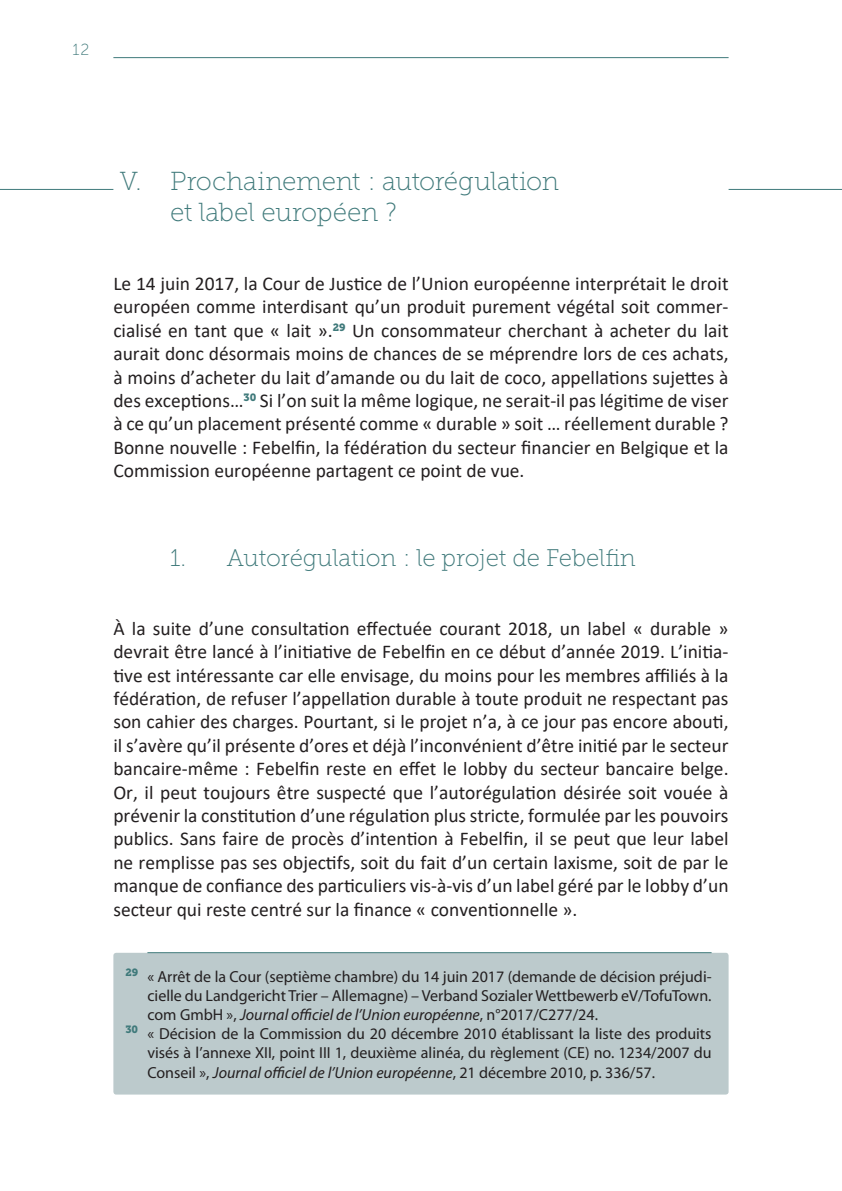
<style>
.page{position:relative;width:842px;height:1191px;background:#fff}
.page>*{position:absolute;margin:0;border:0;box-sizing:border-box;transform-origin:0 0}
.t1{font:26px/31.2px "Museo Slab 100";letter-spacing:-.01em;color:#407a7b}
.t2{font:24px "Museo Slab 100";color:#407a7b}
.t3{font:19.6px/23.4px "Calibri";color:#231f20;text-align:justify}
.t4{font:16px "Myriad Pro";color:#231f20}
.t5{font:italic 16px "Myriad Pro";color:#231f20}
.t6{font:16px "Museo Sans 100";color:#407a7b}
.s1{font-style:normal}
.s2{font-style:italic}
</style>
<div class="page">
<hr style="left:113px;top:57px;width:616px;height:1px;background:#407a7b">
<div style="left:113px;top:952px;width:616px;height:142px;background:#bccacc;border-radius:3px"></div>
<hr style="left:0;top:189px;width:842px;height:1px;background:#407a7b">
<div style="left:113px;top:187px;width:616px;height:8px;background:#fff"></div>
<hr style="left:147px;top:952px;width:564px;height:1px;background:#407a7b">
<p class="t6" style="left:73px;top:41px;width:18px">12</p>
<h1 class="t1" style="left:170px;top:166px;width:390px;text-indent:-50px">V. Prochainement : autorégulation et label européen ?</h1>
<p class="t3" style="left:113px;top:271px;width:617px">Le 14 juin 2017, la Cour de Justice de l’Union européenne interprétait le droit européen comme interdisant qu’un produit purement végétal soit commer&shy;cialisé en tant que « lait ».<sup>29</sup> Un consommateur cherchant à acheter du lait aurait donc désormais moins de chances de se méprendre lors de ces achats, à moins d’acheter du lait d’amande ou du lait de coco, appellations sujettes à des exceptions…<sup>30</sup> Si l’on suit la même logique, ne serait-il pas légitime de viser à ce qu’un placement présenté comme « durable » soit … réellement durable ?<br>Bonne nouvelle : Febelfin, la fédération du secteur financier en Belgique et la Commission européenne partagent ce point de vue.</p>
<p class="t2" style="left:170px;top:545px;width:467px">1. Autorégulation : le projet de Febelfin</p>
<p class="t3" style="left:113px;top:616px;width:617px">À la suite d’une consultation effectuée courant 2018, un label « durable » devrait être lancé à l’initiative de Febelfin en ce début d’année 2019. L’initia&shy;tive est intéressante car elle envisage, du moins pour les membres affiliés à la fédération, de refuser l’appellation durable à toute produit ne respectant pas son cahier des charges. Pourtant, si le projet n’a, à ce jour pas encore abouti, il s’avère qu’il présente d’ores et déjà l’inconvénient d’être initié par le secteur bancaire-même : Febelfin reste en effet le lobby du secteur bancaire belge.<br>Or, il peut toujours être suspecté que l’autorégulation désirée soit vouée à prévenir la constitution d’une régulation plus stricte, formulée par les pouvoirs publics. Sans faire de procès d’intention à Febelfin, il se peut que leur label ne remplisse pas ses objectifs, soit du fait d’un certain laxisme, soit de par le manque de confiance des particuliers vis-à-vis d’un label géré par le lobby d’un secteur qui reste centré sur la finance « conventionnelle ».</p>
<p class="t4" style="left:125px;top:966px;width:588px"><sup>29</sup> « Arrêt de la Cour (septième chambre) du 14 juin 2017 (demande de décision préjudi-</p>
<p class="t4" style="left:147px;top:985px;width:566px">cielle du Landgericht Trier – Allemagne) – Verband Sozialer Wettbewerb eV/TofuTown.</p>
<p class="t5" style="left:147px;top:1004px;width:452px"><span class="s1">com GmbH »,</span> Journal officiel de l’Union européenne<span class="s1">, n°2017/C277/24.</span></p>
<p class="t4" style="left:125px;top:1024px;width:588px"><sup>30</sup> « Décision de la Commission du 20 décembre 2010 établissant la liste des produits</p>
<p class="t4" style="left:147px;top:1043px;width:566px">visés à l’annexe XII, point III 1, deuxième alinéa, du règlement (CE) no. 1234/2007 du</p>
<p class="t4" style="left:147px;top:1062px;width:509px">Conseil », <span class="s2">Journal officiel de l’Union européenne</span>, 21 décembre 2010, p. 336/57.</p>
</div>
